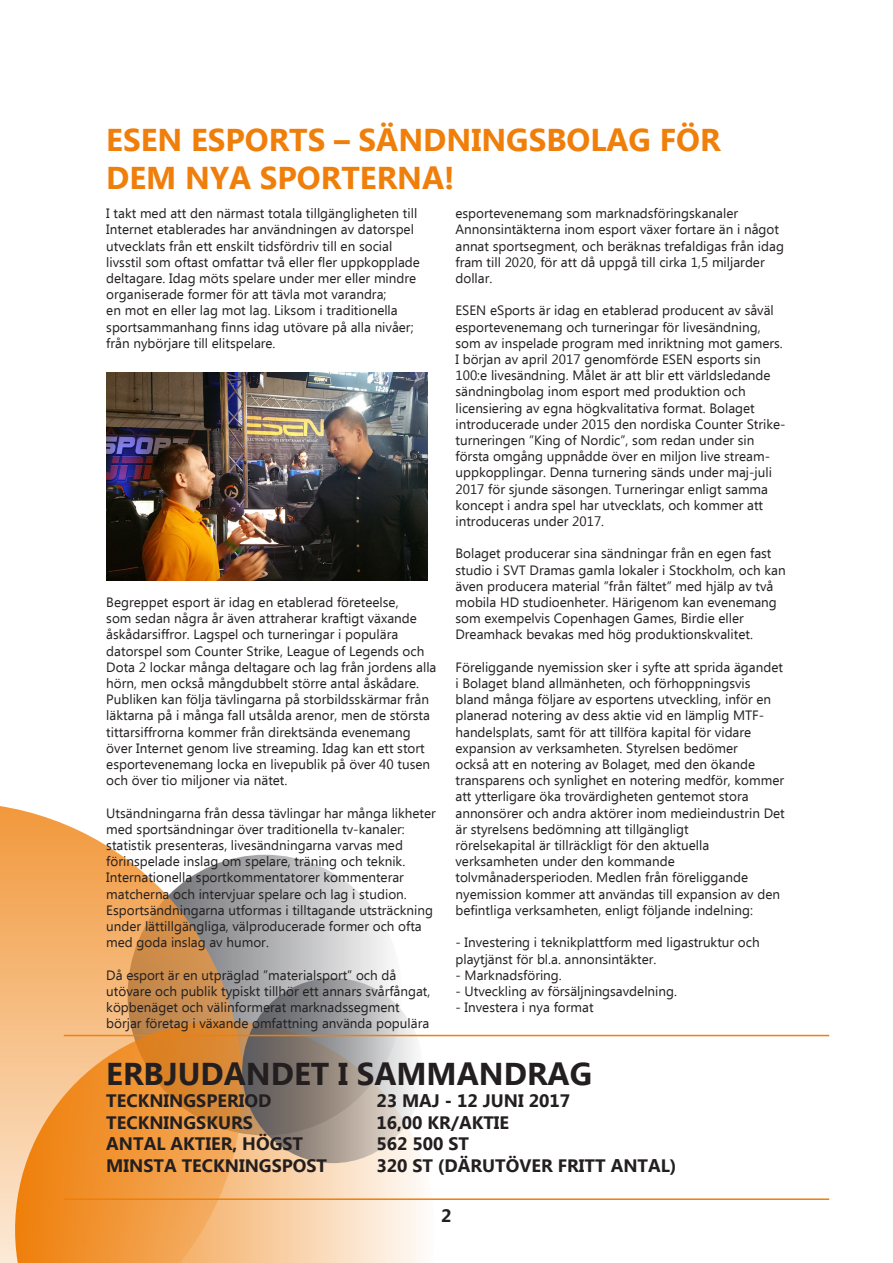
<style>
.page{position:relative;width:893px;height:1263px;background:#fff}
.page>*{position:absolute;margin:0;border:0;box-sizing:border-box;transform-origin:0 0}
.Rubrik_1{font:700 31.5px/37.8px "Ebrima";color:#ef7f0a}
.Rubrik_1-2{font:700 31.5px "Ebrima";color:#231f20}
.Rubrik_4{font:700 18px "Ebrima";color:#231f20}
.Brödtext{font:13.5px/16.2px "Ebrima";color:#231f20}
</style>
<div class="page">
<svg style="left:128px;top:855px;width:275px;height:280px;background:#c4c5c7"></svg>
<svg style="left:0;top:806px;width:242px;height:457px"></svg>
<svg style="left:15px;top:1021px;width:420px;height:242px;background:#f1b16f"></svg>
<svg style="left:242px;top:978px;width:182px;height:185px;background:#a19b96"></svg>
<hr style="left:64px;top:1198px;width:765px;height:2px;background:#ef7f0a">
<img style="left:106px;top:372px;width:321px;height:209px">
<hr style="left:64px;top:1035px;width:765px;height:1px;background:#ef7f0a">
<p class="Rubrik_1" style="left:106px;top:122px;width:616px">ESEN ESPORTS – SÄNDNINGSBOLAG FÖR<br>DEM NYA SPORTERNA!</p>
<p class="Brödtext" style="left:106px;top:206px;width:312px">I takt med att den närmast totala tillgängligheten till</p>
<p class="Brödtext" style="left:106px;top:222px;width:309px">Internet etablerades har användningen av datorspel</p>
<p class="Brödtext" style="left:106px;top:239px;width:288px">utvecklats från ett enskilt tidsfördriv till en social</p>
<p class="Brödtext" style="left:106px;top:255px;width:315px">livsstil som oftast omfattar två eller fler uppkopplade</p>
<p class="Brödtext" style="left:106px;top:271px;width:311px">deltagare. Idag möts spelare under mer eller mindre</p>
<p class="Brödtext" style="left:106px;top:287px;width:282px">organiserade former för att tävla mot varandra;</p>
<p class="Brödtext" style="left:106px;top:303px;width:293px">en mot en eller lag mot lag. Liksom i traditionella</p>
<p class="Brödtext" style="left:106px;top:320px;width:309px">sportsammanhang finns idag utövare på alla nivåer;</p>
<p class="Brödtext" style="left:106px;top:336px;width:171px">från nybörjare till elitspelare.</p>
<p class="Brödtext" style="left:455px;top:206px;width:325px">esportevenemang som marknadsföringskanaler<br>Annonsintäkterna inom esport växer fortare än i något</p>
<p class="Brödtext" style="left:455px;top:239px;width:330px">annat sportsegment, och beräknas trefaldigas från idag</p>
<p class="Brödtext" style="left:455px;top:255px;width:311px">fram till 2020, för att då uppgå till cirka 1,5 miljarder</p>
<p class="Brödtext" style="left:455px;top:271px;width:38px">dollar.</p>
<p class="Brödtext" style="left:455px;top:303px;width:332px">ESEN eSports är idag en etablerad producent av såväl esportevenemang och turneringar för livesändning, som av inspelade program med inriktning mot gamers.<br>I början av april 2017 genomförde ESEN esports sin 100:e livesändning. Målet är att blir ett världsledande sändningbolag inom esport med produktion och licensiering av egna högkvalitativa format. Bolaget introducerade under 2015 den nordiska Counter Strike&shy;turneringen ”King of Nordic”, som redan under sin första omgång uppnådde över en miljon live stream&shy;uppkopplingar. Denna turnering sänds under maj-juli 2017 för sjunde säsongen. Turneringar enligt samma koncept i andra spel har utvecklats, och kommer att introduceras under 2017.</p>
<p class="Brödtext" style="left:455px;top:546px;width:317px">Bolaget producerar sina sändningar från en egen fast</p>
<p class="Brödtext" style="left:455px;top:563px;width:332px">studio i SVT Dramas gamla lokaler i Stockholm, och kan</p>
<p class="Brödtext" style="left:455px;top:579px;width:319px">även producera material ”från fältet” med hjälp av två</p>
<p class="Brödtext" style="left:455px;top:595px;width:323px">mobila HD studioenheter. Härigenom kan evenemang</p>
<p class="Brödtext" style="left:455px;top:611px;width:290px">som exempelvis Copenhagen Games, Birdie eller</p>
<p class="Brödtext" style="left:455px;top:627px;width:299px">Dreamhack bevakas med hög produktionskvalitet.</p>
<p class="Brödtext" style="left:455px;top:660px;width:329px">Föreliggande nyemission sker i syfte att sprida ägandet</p>
<p class="Brödtext" style="left:455px;top:676px;width:296px">i Bolaget bland allmänheten, och förhoppningsvis</p>
<p class="Brödtext" style="left:455px;top:692px;width:317px">bland många följare av esportens utveckling, inför en</p>
<p class="Brödtext" style="left:455px;top:708px;width:310px">planerad notering av dess aktie vid en lämplig MTF&shy;handelsplats, samt för att tillföra kapital för vidare</p>
<p class="Brödtext" style="left:455px;top:741px;width:284px">expansion av verksamheten. Styrelsen bedömer</p>
<p class="Brödtext" style="left:455px;top:757px;width:301px">också att en notering av Bolaget, med den ökande</p>
<p class="Brödtext" style="left:455px;top:773px;width:330px">transparens och synlighet en notering medför, kommer</p>
<p class="Brödtext" style="left:455px;top:789px;width:295px">att ytterligare öka trovärdigheten gentemot stora</p>
<p class="Brödtext" style="left:455px;top:806px;width:331px">annonsörer och andra aktörer inom medieindustrin Det är styrelsens bedömning att tillgängligt</p>
<p class="Brödtext" style="left:455px;top:838px;width:255px">rörelsekapital är tillräckligt för den aktuella</p>
<p class="Brödtext" style="left:455px;top:854px;width:221px">verksamheten under den kommande</p>
<p class="Brödtext" style="left:455px;top:870px;width:326px">tolvmånadersperioden. Medlen från föreliggande nyemission kommer att användas till expansion av den befintliga verksamheten, enligt följande indelning:</p>
<p class="Brödtext" style="left:455px;top:935px;width:306px">- Investering i teknikplattform med ligastruktur och playtjänst för bl.a. annonsintäkter.</p>
<p class="Brödtext" style="left:455px;top:968px;width:108px">- Marknadsföring.</p>
<p class="Brödtext" style="left:455px;top:984px;width:223px">- Utveckling av försäljningsavdelning.</p>
<p class="Brödtext" style="left:455px;top:1000px;width:140px">- Investera i nya format</p>
<p class="Brödtext" style="left:106px;top:595px;width:294px">Begreppet esport är idag en etablerad företeelse,</p>
<p class="Brödtext" style="left:106px;top:611px;width:312px">som sedan några år även attraherar kraftigt växande</p>
<p class="Brödtext" style="left:106px;top:627px;width:293px">åskådarsiffror. Lagspel och turneringar i populära</p>
<p class="Brödtext" style="left:106px;top:644px;width:320px">datorspel som Counter Strike, League of Legends och</p>
<p class="Brödtext" style="left:106px;top:660px;width:332px">Dota 2 lockar många deltagare och lag från jordens alla</p>
<p class="Brödtext" style="left:106px;top:676px;width:314px">hörn, men också mångdubbelt större antal åskådare.</p>
<p class="Brödtext" style="left:106px;top:692px;width:324px">Publiken kan följa tävlingarna på storbildsskärmar från</p>
<p class="Brödtext" style="left:106px;top:708px;width:325px">läktarna på i många fall utsålda arenor, men de största</p>
<p class="Brödtext" style="left:106px;top:725px;width:306px">tittarsiffrorna kommer från direktsända evenemang</p>
<p class="Brödtext" style="left:106px;top:741px;width:320px">över Internet genom live streaming. Idag kan ett stort</p>
<p class="Brödtext" style="left:106px;top:757px;width:325px">esportevenemang locka en livepublik på över 40 tusen</p>
<p class="Brödtext" style="left:106px;top:773px;width:183px">och över tio miljoner via nätet.</p>
<p class="Brödtext" style="left:106px;top:806px;width:331px">Utsändningarna från dessa tävlingar har många likheter</p>
<p class="Brödtext" style="left:106px;top:822px;width:300px">med sportsändningar över traditionella tv-kanaler:</p>
<p class="Brödtext" style="left:106px;top:838px;width:298px">statistik presenteras, livesändningarna varvas med</p>
<p class="Brödtext" style="left:106px;top:854px;width:300px">förinspelade inslag om spelare, träning och teknik.</p>
<p class="Brödtext" style="left:106px;top:870px;width:299px">Internationella sportkommentatorer kommenterar</p>
<p class="Brödtext" style="left:106px;top:887px;width:302px">matcherna och intervjuar spelare och lag i studion.</p>
<p class="Brödtext" style="left:106px;top:903px;width:328px">Esportsändningarna utformas i tilltagande utsträckning</p>
<p class="Brödtext" style="left:106px;top:919px;width:317px">under lättillgängliga, välproducerade former och ofta</p>
<p class="Brödtext" style="left:106px;top:935px;width:164px">med goda inslag av humor.</p>
<p class="Brödtext" style="left:106px;top:968px;width:292px">Då esport är en utpräglad ”materialsport” och då</p>
<p class="Brödtext" style="left:106px;top:984px;width:326px">utövare och publik typiskt tillhör ett annars svårfångat,</p>
<p class="Brödtext" style="left:106px;top:1000px;width:295px">köpbenäget och välinformerat marknadssegment</p>
<p class="Brödtext" style="left:106px;top:1016px;width:324px">börjar företag i växande omfattning använda populära</p>
<p class="Rubrik_1-2" style="left:106px;top:1051px;width:487px">ERBJUDANDET I SAMMANDRAG</p>
<p class="Rubrik_4" style="left:106px;top:1087px;width:167px">TECKNINGSPERIOD</p>
<p class="Rubrik_4" style="left:376px;top:1087px;width:195px">23 MAJ - 12 JUNI 2017</p>
<p class="Rubrik_4" style="left:106px;top:1109px;width:148px">TECKNINGSKURS</p>
<p class="Rubrik_4" style="left:376px;top:1109px;width:134px">16,00 KR/AKTIE</p>
<p class="Rubrik_4" style="left:106px;top:1130px;width:198px">ANTAL AKTIER, HÖGST</p>
<p class="Rubrik_4" style="left:376px;top:1130px;width:94px">562 500 ST</p>
<p class="Rubrik_4" style="left:106px;top:1152px;width:222px">MINSTA TECKNINGSPOST</p>
<p class="Rubrik_4" style="left:376px;top:1152px;width:302px">320 ST (DÄRUTÖVER FRITT ANTAL)</p>
<p class="Rubrik_4" style="left:441px;top:1202px;width:12px">2</p>
</div>
